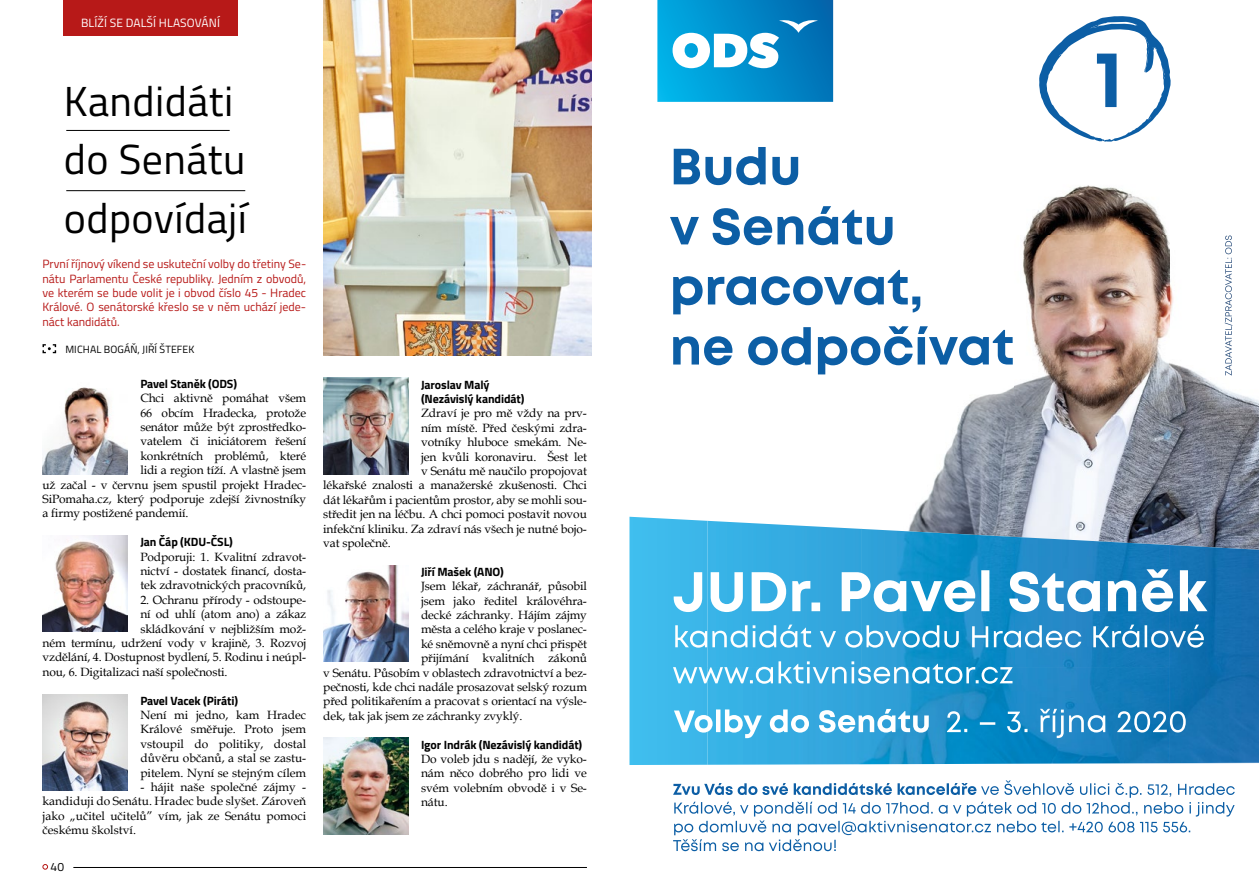
<style>
.page{position:relative;width:1259px;height:893px;background:#fff}
.page>*{position:absolute;margin:0;border:0;box-sizing:border-box;transform-origin:0 0}
.t1{font:42px/58.5px "Titillium Web";letter-spacing:.01em;color:#000}
.t2{font:12px/14.4px "Book Antiqua";letter-spacing:-.01em;color:#000;text-align:justify}
.t3{font:12px/14.4px "Titillium";color:#b71918;text-align:justify}
.t4{font:700 12px/14.4px "Titillium";letter-spacing:-.01em;color:#000}
.t5{font:12px "Titillium Web";letter-spacing:.01em;color:#fff}
.t6{font:12px "Titillium Web";color:#000}
.t7{font:10.5px "Titillium Web";letter-spacing:.01em;color:#000}
</style>
<div class="page">
<svg style="left:43px;top:864px;width:5px;height:5px"></svg>
<hr style="left:73px;top:867px;width:514px;height:1px;background:#000">
<img style="left:717px;top:77px;width:452px;height:317px">
<img style="left:1169px;top:235px;width:90px;height:282px">
<img style="left:913px;top:394px;width:102px;height:123px">
<img style="left:1015px;top:394px;width:154px;height:123px">
<svg style="left:629px;top:517px;width:630px;height:248px"></svg>
<svg style="left:657px;top:0;width:176px;height:102px"></svg>
<svg style="left:673px;top:147px;width:125px;height:38px"></svg>
<svg style="left:670px;top:206px;width:222px;height:39px"></svg>
<svg style="left:673px;top:270px;width:247px;height:44px"></svg>
<svg style="left:673px;top:326px;width:339px;height:48px"></svg>
<svg style="left:1039px;top:16px;width:132px;height:126px"></svg>
<svg style="left:673px;top:780px;width:561px;height:71px"></svg>
<svg style="left:1224px;top:236px;width:8px;height:139px"></svg>
<svg style="left:43px;top:344px;width:13px;height:9px"></svg>
<hr style="left:66px;top:130px;width:164px;height:1px;background:#000">
<hr style="left:66px;top:190px;width:179px;height:1px;background:#000">
<div style="left:63px;top:0;width:175px;height:35px;background:#b71918"></div>
<img style="left:43px;top:387px;width:85px;height:87px">
<img style="left:43px;top:535px;width:84px;height:97px">
<img style="left:43px;top:694px;width:85px;height:96px">
<img style="left:323px;top:378px;width:85px;height:96px">
<img style="left:323px;top:565px;width:85px;height:96px">
<img style="left:323px;top:738px;width:85px;height:96px">
<img style="left:323px;top:0;width:268px;height:356px">
<p class="t5" style="left:81px;top:14px;width:140px">BLÍŽÍ SE DALŠÍ HLASOVÁNÍ</p>
<h1 class="t1" style="left:64px;top:70px;width:185px">Kandidáti do Senátu odpovídají</h1>
<p class="t3" style="left:43px;top:256px;width:265px">První říjnový víkend se uskuteční volby do třetiny Se&shy;nátu Parlamentu České republiky. Jedním z obvodů, ve kterém se bude volit je i obvod číslo 45 - Hradec Králové. O senátorské křeslo se v něm uchází jede&shy;náct kandidátů.</p>
<p class="t7" style="left:65px;top:342px;width:131px">MICHAL BOGÁŇ, JIŘÍ ŠTEFEK</p>
<p class="t4" style="left:140px;top:376px;width:98px">Pavel Staněk (ODS)</p>
<p class="t2" style="left:140px;top:391px;width:167px">Chci aktivně pomáhat všem</p>
<p class="t2" style="left:140px;top:405px;width:167px">66 obcím Hradecka, protože</p>
<p class="t2" style="left:140px;top:419px;width:167px">senátor může být zprostředko-</p>
<p class="t2" style="left:140px;top:434px;width:167px">vatelem či iniciátorem řešení</p>
<p class="t2" style="left:140px;top:448px;width:167px">konkrétních problémů, které</p>
<p class="t2" style="left:140px;top:463px;width:167px">lidi a region tíží. A vlastně jsem</p>
<p class="t2" style="left:43px;top:477px;width:265px">už začal - v červnu jsem spustil projekt Hradec-</p>
<p class="t2" style="left:43px;top:491px;width:265px">SiPomaha.cz, který podporuje zdejší živnostníky</p>
<p class="t2" style="left:43px;top:506px;width:147px">a firmy postižené pandemií.</p>
<p class="t4" style="left:140px;top:534px;width:94px">Jan Čáp (KDU-ČSL)</p>
<p class="t2" style="left:140px;top:549px;width:167px">Podporuji: 1. Kvalitní zdravot&shy;nictví - dostatek financí, dosta&shy;tek zdravotnických pracovníků,</p>
<p class="t2" style="left:140px;top:592px;width:167px">2. Ochranu přírody - odstoupe-</p>
<p class="t2" style="left:140px;top:607px;width:167px">ní od uhlí (atom ano) a zákaz</p>
<p class="t2" style="left:140px;top:621px;width:167px">skládkování v nejbližším mož-</p>
<p class="t2" style="left:43px;top:635px;width:265px">ném termínu, udržení vody v krajině, 3. Rozvoj</p>
<p class="t2" style="left:43px;top:650px;width:265px">vzdělání, 4. Dostupnost bydlení, 5. Rodinu i neúpl-</p>
<p class="t2" style="left:43px;top:664px;width:186px">nou, 6. Digitalizaci naší společnosti.</p>
<p class="t4" style="left:140px;top:693px;width:99px">Pavel Vacek (Piráti)</p>
<p class="t2" style="left:140px;top:707px;width:167px">Není mi jedno, kam Hradec Králové směřuje. Proto jsem vstoupil do politiky, dostal důvěru občanů, a stal se zastu&shy;pitelem. Nyní se stejným cílem</p>
<p class="t2" style="left:43px;top:779px;width:265px;text-indent:98px">- hájit naše společné zájmy - kandiduji do Senátu. Hradec bude slyšet. Zároveň jako „učitel učitelů” vím, jak ze Senátu pomoci českému školství.</p>
<p class="t6" style="left:51px;top:858px;width:15px">40</p>
<p class="t4" style="left:421px;top:377px;width:105px">Jaroslav Malý (Nezávislý kandidát)</p>
<p class="t2" style="left:421px;top:406px;width:167px">Zdraví je pro mě vždy na prv-</p>
<p class="t2" style="left:421px;top:420px;width:167px">ním místě. Před českými zdra-</p>
<p class="t2" style="left:421px;top:435px;width:167px">votníky hluboce smekám. Ne-</p>
<p class="t2" style="left:421px;top:449px;width:167px">jen kvůli koronaviru. Šest let</p>
<p class="t2" style="left:421px;top:463px;width:167px">v Senátu mě naučilo propojovat</p>
<p class="t2" style="left:323px;top:478px;width:265px">lékařské znalosti a manažerské zkušenosti. Chci</p>
<p class="t2" style="left:323px;top:492px;width:265px">dát lékařům i pacientům prostor, aby se mohli sou-</p>
<p class="t2" style="left:323px;top:507px;width:265px">středit jen na léčbu. A chci pomoci postavit novou</p>
<p class="t2" style="left:323px;top:521px;width:265px">infekční kliniku. Za zdraví nás všech je nutné bojo-</p>
<p class="t2" style="left:323px;top:535px;width:69px">vat společně.</p>
<p class="t4" style="left:421px;top:564px;width:84px">Jiří Mašek (ANO)</p>
<p class="t2" style="left:421px;top:579px;width:167px">Jsem lékař, záchranář, působil</p>
<p class="t2" style="left:421px;top:593px;width:167px">jsem jako ředitel královéhra-</p>
<p class="t2" style="left:421px;top:607px;width:167px">decké záchranky. Hájím zájmy</p>
<p class="t2" style="left:421px;top:622px;width:167px">města a celého kraje v poslanec-</p>
<p class="t2" style="left:421px;top:636px;width:167px">ké sněmovně a nyní chci přispět</p>
<p class="t2" style="left:421px;top:651px;width:167px">přijímání kvalitních zákonů</p>
<p class="t2" style="left:323px;top:665px;width:265px">v Senátu. Působím v oblastech zdravotnictví a bez-</p>
<p class="t2" style="left:323px;top:679px;width:265px">pečnosti, kde chci nadále prosazovat selský rozum</p>
<p class="t2" style="left:323px;top:694px;width:265px">před politikařením a pracovat s orientací na výsle-</p>
<p class="t2" style="left:323px;top:708px;width:201px">dek, tak jak jsem ze záchranky zvyklý.</p>
<p class="t4" style="left:421px;top:737px;width:163px">Igor Indrák (Nezávislý kandidát)</p>
<p class="t2" style="left:421px;top:751px;width:167px">Do voleb jdu s nadějí, že vyko&shy;nám něco dobrého pro lidi ve svém volebním obvodě i v Se&shy;nátu.</p>
</div>
